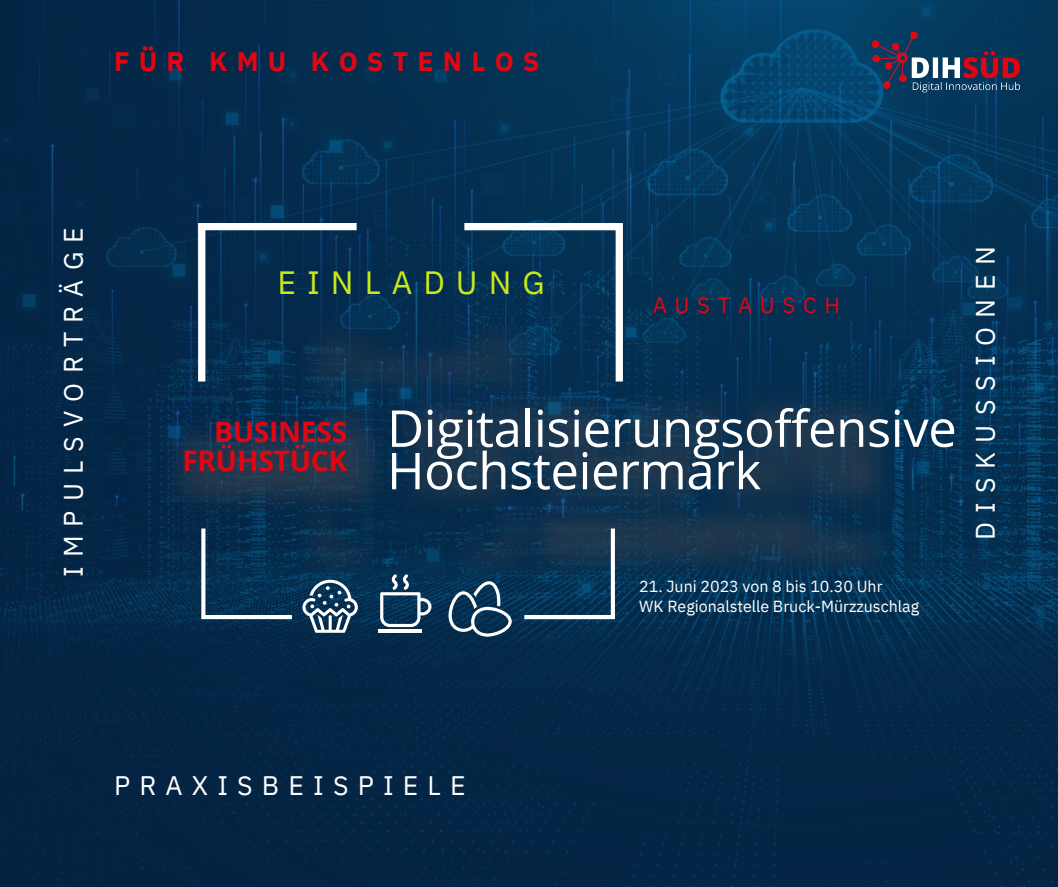
<style>
.page{position:relative;width:1058px;height:887px;background:#fff}
.page>*{position:absolute;margin:0;border:0;box-sizing:border-box;transform-origin:0 0}
.t1{font:50.85px/42.5px "Open Sans";letter-spacing:-.01em;color:#fff}
.t2{font:32.1px "IBM Plex Sans";letter-spacing:.345em;color:#caea16}
.t3{font:700 28.2px/28.2px "Open Sans";letter-spacing:-.01em;color:#e20613;text-align:right}
.t4{font:26.7px "IBM Plex Sans";letter-spacing:.34em;color:#fff}
.t5{font:700 26.7px "IBM Plex Sans";letter-spacing:.345em;color:#e20613}
.t6{font:22.2px "IBM Plex Sans";letter-spacing:.345em;color:#e20613}
.t7{font:16.05px "IBM Plex Sans";color:#fff}
</style>
<div class="page">
<img style="left:0;top:0;width:1058px;height:886px">
<img style="left:159px;top:319px;width:740px;height:263px">
<svg style="left:198px;top:223px;width:158px;height:158px"></svg>
<svg style="left:464px;top:223px;width:159px;height:158px"></svg>
<svg style="left:524px;top:528px;width:91px;height:91px"></svg>
<svg style="left:201px;top:528px;width:91px;height:91px"></svg>
<hr style="left:379px;top:629px;width:43px;height:3px;background:#fff">
<svg style="left:380px;top:574px;width:51px;height:53px"></svg>
<svg style="left:302px;top:579px;width:56px;height:53px"></svg>
<svg style="left:448px;top:580px;width:64px;height:56px"></svg>
<img style="left:870px;top:23px;width:152px;height:76px">
<p class="t5" style="left:114px;top:44px;width:427px">FÜR KMU KOSTENLOS</p>
<p class="t4" style="left:55px;top:577px;width:351px;rotate:-90deg">IMPULSVORTRÄGE</p>
<p class="t2" style="left:277px;top:261px;width:269px">EINLADUNG</p>
<p class="t6" style="left:652px;top:290px;width:189px">AUSTAUSCH</p>
<p class="t3" style="left:182px;top:417px;width:166px">BUSINESS<br>FRÜHSTÜCK</p>
<p class="t1" style="left:387px;top:406px;width:571px">Digitalisierungsoffensive<br>Hochsteiermark</p>
<p class="t7" style="left:639px;top:576px;width:245px">21. Juni 2023 von 8 bis 10.30 Uhr</p>
<p class="t7" style="left:639px;top:595px;width:281px">WK Regionalstelle Bruck-Mürzzuschlag</p>
<p class="t4" style="left:967px;top:540px;width:295px;rotate:-90deg">DISKUSSIONEN</p>
<p class="t4" style="left:114px;top:767px;width:353px">PRAXISBEISPIELE</p>
</div>
